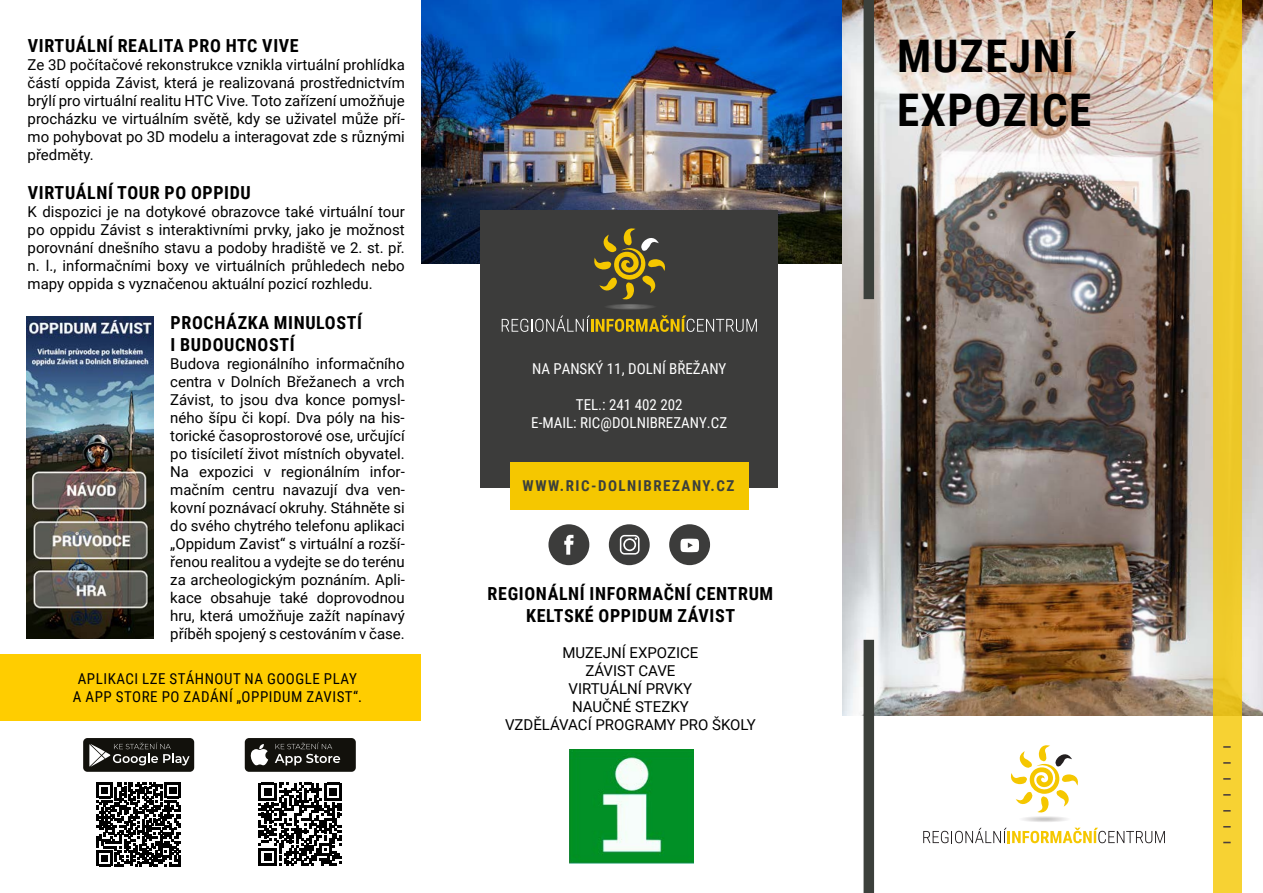
<style>
.page{position:relative;width:1263px;height:893px;background:#fff}
.page>*{position:absolute;margin:0;border:0;box-sizing:border-box;transform-origin:0 0}
.t1{font:700 45px/54px "Roboto Condensed";letter-spacing:.035em;color:#000}
.t2{font:700 18px/21.6px "Roboto Condensed";letter-spacing:.035em;color:#000}
.t3{font:15px/18px "Roboto";color:#000;text-align:justify}
.t4{font:15px/18px "Roboto Condensed";letter-spacing:.035em;color:#000;text-align:center}
.t5{font:15px/18px "Roboto Condensed";color:#fff;text-align:center}
.t6{font:700 15px "Roboto Condensed";letter-spacing:.1em;color:#3c403b}
</style>
<div class="page">
<img style="left:421px;top:0;width:421px;height:264px">
<img style="left:842px;top:0;width:421px;height:715px">
<img style="left:570px;top:749px;width:123px;height:114px">
<div style="left:0;top:654px;width:421px;height:67px;background:#ffcd00"></div>
<div style="left:83px;top:738px;width:111px;height:34px;background:#12110c;border-radius:4px"></div>
<svg style="left:89px;top:743px;width:101px;height:24px"></svg>
<div style="left:245px;top:738px;width:111px;height:34px;background:#12110c;border-radius:4px"></div>
<svg style="left:250px;top:744px;width:18px;height:21px"></svg>
<svg style="left:275px;top:743px;width:65px;height:22px"></svg>
<img style="left:27px;top:316px;width:126px;height:322px">
<svg style="left:97px;top:782px;width:84px;height:84px"></svg>
<svg style="left:259px;top:783px;width:83px;height:83px"></svg>
<div style="left:480px;top:211px;width:298px;height:277px;background:#3c3c3b"></div>
<div style="left:510px;top:462px;width:238px;height:48px;background:#f5c700"></div>
<svg style="left:1213px;top:0;width:28px;height:893px;background:#efc929"></svg>
<div style="left:863px;top:0;width:11px;height:299px;background:#3c403b"></div>
<div style="left:863px;top:640px;width:11px;height:253px;background:#3c403b"></div>
<svg style="left:502px;top:228px;width:255px;height:104px"></svg>
<svg style="left:923px;top:828px;width:242px;height:15px"></svg>
<div style="left:1019px;top:816px;width:51px;height:6px;background:#f5f4f5;border-radius:50%"></div>
<div style="left:1024px;top:817px;width:41px;height:5px;background:#eae9e9;border-radius:50%"></div>
<hr style="left:1024px;top:817px;width:41px;height:4px;background:#e3e2e2;border-radius:50%">
<hr style="left:1026px;top:817px;width:37px;height:4px;background:#dedddd;border-radius:50%">
<svg style="left:1011px;top:745px;width:67px;height:75px"></svg>
<svg style="left:548px;top:524px;width:41px;height:41px"></svg>
<svg style="left:609px;top:524px;width:41px;height:41px"></svg>
<svg style="left:669px;top:524px;width:41px;height:41px"></svg>
<svg style="left:1223px;top:746px;width:7px;height:2px"></svg>
<svg style="left:1223px;top:762px;width:7px;height:2px"></svg>
<svg style="left:1223px;top:778px;width:7px;height:2px"></svg>
<svg style="left:1223px;top:794px;width:7px;height:2px"></svg>
<svg style="left:1223px;top:810px;width:7px;height:2px"></svg>
<svg style="left:1223px;top:826px;width:7px;height:2px"></svg>
<p class="t2" style="left:28px;top:34px;width:272px">VIRTUÁLNÍ REALITA PRO HTC VIVE</p>
<p class="t3" style="left:28px;top:55px;width:379px">Ze 3D počítačové rekonstrukce vznikla virtuální prohlídka částí oppida Závist, která je realizovaná prostřednictvím brýlí pro virtuální realitu HTC Vive. Toto zařízení umožňuje procházku ve virtuálním světě, kdy se uživatel může pří&shy;mo pohybovat po 3D modelu a interagovat zde s různými předměty.</p>
<p class="t2" style="left:28px;top:182px;width:224px">VIRTUÁLNÍ TOUR PO OPPIDU</p>
<p class="t3" style="left:28px;top:202px;width:379px">K dispozici je na dotykové obrazovce také virtuální tour po oppidu Závist s interaktivními prvky, jako je možnost porovnání dnešního stavu a podoby hradiště ve 2. st. př. n. l., informačními boxy ve virtuálních průhledech nebo mapy oppida s vyznačenou aktuální pozicí rozhledu.</p>
<p class="t2" style="left:171px;top:311px;width:193px">PROCHÁZKA MINULOSTÍ<br>I BUDOUCNOSTÍ</p>
<p class="t3" style="left:170px;top:354px;width:236px">Budova regionálního informačního centra v Dolních Břežanech a vrch Závist, to jsou dva konce pomysl&shy;ného šípu či kopí. Dva póly na his&shy;torické časoprostorové ose, určující po tisíciletí život místních obyvatel.<br>Na expozici v regionálním infor&shy;mačním centru navazují dva ven&shy;kovní poznávací okruhy. Stáhněte si do svého chytrého telefonu aplikaci „Oppidum Zavist“ s virtuální a rozší&shy;řenou realitou a vydejte se do terénu za archeologickým poznáním. Apli&shy;kace obsahuje také doprovodnou hru, která umožňuje zažít napínavý příběh spojený s cestováním v čase.</p>
<p class="t4" style="left:73px;top:669px;width:291px">APLIKACI LZE STÁHNOUT NA GOOGLE PLAY<br>A APP STORE PO ZADÁNÍ „OPPIDUM ZAVIST“.</p>
<p class="t5" style="left:532px;top:359px;width:196px">NA PANSKÝ 11, DOLNÍ BŘEŽANY</p>
<p class="t5" style="left:531px;top:395px;width:197px">TEL.: 241 402 202<br>E-MAIL: RIC@DOLNIBREZANY.CZ</p>
<p class="t6" style="left:523px;top:476px;width:213px">WWW.RIC-DOLNIBREZANY.CZ</p>
<p class="t2" style="left:488px;top:582px;width:287px;text-align:center">REGIONÁLNÍ INFORMAČNÍ CENTRUM<br>KELTSKÉ OPPIDUM ZÁVIST</p>
<p class="t3" style="left:505px;top:643px;width:252px;text-align:center">MUZEJNÍ EXPOZICE<br>ZÁVIST CAVE<br>VIRTUÁLNÍ PRVKY<br>NAUČNÉ STEZKY<br>VZDĚLÁVACÍ PROGRAMY PRO ŠKOLY</p>
<h1 class="t1" style="left:897px;top:27px;width:196px">MUZEJNÍ<br>EXPOZICE</h1>
</div>
